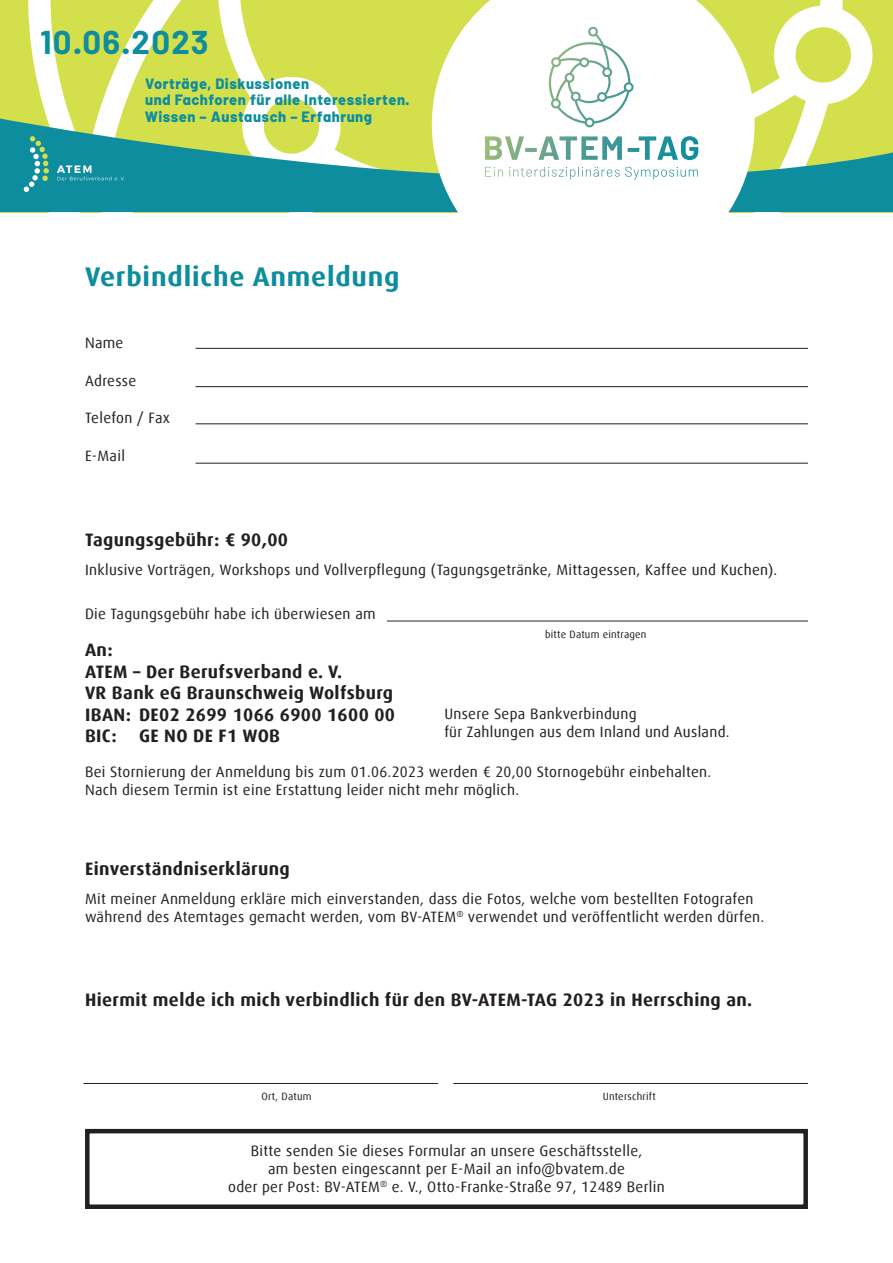
<style>
.page{position:relative;width:893px;height:1263px;background:#fff}
.page>*{position:absolute;margin:0;border:0;box-sizing:border-box;transform-origin:0 0}
.t1{font:700 33px "Barlow";letter-spacing:.04em;color:#0d8d9e}
.t2{font:700 27px "Dax Offc";letter-spacing:.03em;color:#0d8d9e}
.t3{font:700 18px "Dax Offc";letter-spacing:.02em;color:#231f20}
.t4{font:15px "Dax Offc";letter-spacing:.02em;color:#231f20}
.t5{font:italic 800 15px "Barlow";letter-spacing:.04em;color:#0d8d9e}
.t6{font:10.5px "Dax Offc";letter-spacing:.02em;color:#231f20}
</style>
<div class="page">
<svg style="left:14px;top:0;width:862px;height:425px"></svg>
<svg style="left:0;top:119px;width:893px;height:93px;background:#5caf8d"></svg>
<svg style="left:24px;top:136px;width:25px;height:56px"></svg>
<svg style="left:57px;top:165px;width:68px;height:15px"></svg>
<svg style="left:432px;top:0;width:323px;height:286px"></svg>
<svg style="left:547px;top:27px;width:87px;height:101px"></svg>
<hr style="left:196px;top:348px;width:612px;height:1px;background:#231f20">
<hr style="left:196px;top:386px;width:612px;height:1px;background:#231f20">
<hr style="left:196px;top:424px;width:612px;height:1px;background:#231f20">
<hr style="left:196px;top:463px;width:612px;height:1px;background:#231f20">
<hr style="left:387px;top:621px;width:421px;height:1px;background:#231f20">
<hr style="left:453px;top:1083px;width:355px;height:1px;background:#231f20">
<hr style="left:83px;top:1083px;width:355px;height:1px;background:#231f20">
<div style="left:85px;top:1129px;width:723px;height:80px;border:4px solid #231f20"></div>
<p class="t1" style="left:40px;top:22px;width:170px">10.06.2023</p>
<p class="t5" style="left:146px;top:74px;width:168px">Vorträge, Diskussionen</p>
<p class="t5" style="left:146px;top:91px;width:268px">und Fachforen für alle Interessierten.</p>
<p class="t5" style="left:146px;top:107px;width:228px">Wissen – Austausch – Erfahrung</p>
<p class="t2" style="left:85px;top:259px;width:316px">Verbindliche Anmeldung</p>
<p class="t4" style="left:85px;top:334px;width:40px">Name</p>
<p class="t4" style="left:85px;top:371px;width:53px">Adresse</p>
<p class="t4" style="left:85px;top:409px;width:86px">Telefon / Fax</p>
<p class="t4" style="left:85px;top:446px;width:41px">E-Mail</p>
<p class="t3" style="left:85px;top:529px;width:205px">Tagungsgebühr: € 90,00</p>
<p class="t4" style="left:85px;top:560px;width:694px">Inklusive Vorträgen, Workshops und Vollverpflegung (Tagungsgetränke, Mittagessen, Kaffee und Kuchen).</p>
<p class="t4" style="left:85px;top:604px;width:292px">Die Tagungsgebühr habe ich überwiesen am</p>
<p class="t3" style="left:85px;top:638px;width:29px">An:</p>
<p class="t3" style="left:85px;top:660px;width:259px">ATEM – Der Berufsverband e. V.</p>
<p class="t3" style="left:85px;top:681px;width:310px">VR Bank eG Braunschweig Wolfsburg</p>
<p class="t3" style="left:85px;top:703px;width:311px">IBAN: DE02 2699 1066 6900 1600 00</p>
<p class="t3" style="left:85px;top:724px;width:197px">BIC: GE NO DE F1 WOB</p>
<p class="t6" style="left:545px;top:627px;width:103px">bitte Datum eintragen</p>
<p class="t4" style="left:444px;top:705px;width:194px">Unsere Sepa Bankverbindung</p>
<p class="t4" style="left:444px;top:723px;width:287px">für Zahlungen aus dem Inland und Ausland.</p>
<p class="t4" style="left:85px;top:762px;width:628px">Bei Stornierung der Anmeldung bis zum 01.06.2023 werden € 20,00 Stornogebühr einbehalten.</p>
<p class="t4" style="left:85px;top:780px;width:436px">Nach diesem Termin ist eine Erstattung leider nicht mehr möglich.</p>
<p class="t3" style="left:85px;top:857px;width:206px">Einverständniserklärung</p>
<p class="t4" style="left:85px;top:889px;width:670px">Mit meiner Anmeldung erkläre mich einverstanden, dass die Fotos, welche vom bestellten Fotografen</p>
<p class="t4" style="left:85px;top:907px;width:681px">während des Atemtages gemacht werden, vom BV-ATEM<sup>®</sup> verwendet und veröffentlicht werden dürfen.</p>
<p class="t3" style="left:85px;top:988px;width:669px">Hiermit melde ich mich verbindlich für den BV-ATEM-TAG 2023 in Herrsching an.</p>
<p class="t6" style="left:261px;top:1090px;width:52px">Ort, Datum</p>
<p class="t6" style="left:603px;top:1090px;width:55px">Unterschrift</p>
<p class="t4" style="left:251px;top:1141px;width:393px">Bitte senden Sie dieses Formular an unsere Geschäftsstelle,</p>
<p class="t4" style="left:268px;top:1159px;width:358px">am besten eingescannt per E-Mail an info@bvatem.de</p>
<p class="t4" style="left:228px;top:1177px;width:438px">oder per Post: BV-ATEM<sup>®</sup> e. V., Otto-Franke-Straße 97, 12489 Berlin</p>
</div>
